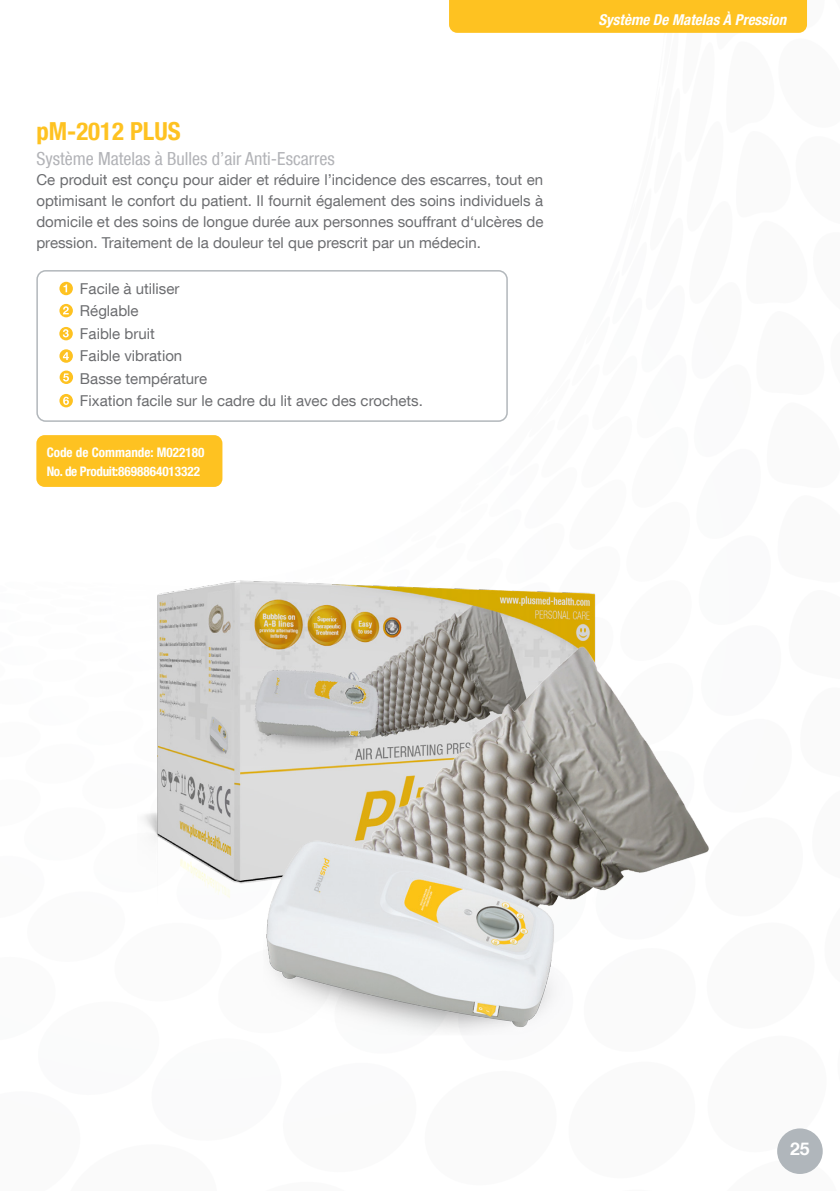
<style>
.page{position:relative;width:840px;height:1191px;background:#fff}
.page>*{position:absolute;margin:0;border:0;box-sizing:border-box;transform-origin:0 0}
.t1{font:700 condensed 24.8px "Helvetica Neue LT Com";color:#fec221}
.t2{font:condensed 18px "Helvetica Neue LT Com";color:#b2b3b7}
.t3{font:700 17.6px "Helvetica Neue LT Com";color:#fff}
.t4{font:15px/22.4px "Helvetica Neue LT Com";color:#6c6d70;text-align:justify}
.t5{font:italic 700 condensed 15px "Helvetica Neue LT Com";color:#fff}
.t6{font:700 condensed 13.2px/19px "Helvetica Neue LT Com";color:#fff}
</style>
<div class="page">
<div style="left:776px;top:1128px;width:46px;height:46px;background:#b0b6bb;border-radius:50%"></div>
<div style="left:449px;top:0;width:357px;height:33px;background:#fec221"></div>
<div style="left:36px;top:435px;width:186px;height:52px;background:#fec221;border-radius:8px"></div>
<img style="left:144px;top:580px;width:158px;height:318px">
<img style="left:238px;top:583px;width:471px;height:451px">
<svg style="left:59px;top:282px;width:14px;height:13px"></svg>
<svg style="left:59px;top:304px;width:14px;height:13px"></svg>
<div style="left:59px;top:327px;width:14px;height:13px;background:#fec221;border-radius:50%"></div>
<svg style="left:59px;top:349px;width:14px;height:14px"></svg>
<svg style="left:63px;top:284px;width:4px;height:8px"></svg>
<svg style="left:63px;top:306px;width:6px;height:8px"></svg>
<svg style="left:63px;top:329px;width:6px;height:8px"></svg>
<svg style="left:63px;top:352px;width:6px;height:8px"></svg>
<div style="left:36px;top:270px;width:471px;height:152px;border:2px solid #b2b7bb;border-radius:9px"></div>
<svg style="left:60px;top:370px;width:13px;height:14px"></svg>
<div style="left:59px;top:394px;width:14px;height:13px;background:#fec221;border-radius:50%"></div>
<svg style="left:63px;top:373px;width:6px;height:8px"></svg>
<svg style="left:63px;top:397px;width:6px;height:8px"></svg>
<h1 class="t1" style="left:36px;top:117px;width:146px">pM-2012 PLUS</h1>
<p class="t2" style="left:36px;top:148px;width:299px">Système Matelas à Bulles d’air Anti-Escarres</p>
<p class="t4" style="left:36px;top:169px;width:508px;line-height:21px">Ce produit est conçu pour aider et réduire l’incidence des escarres, tout en optimisant le confort du patient. Il fournit également des soins individuels à domicile et des soins de longue durée aux personnes souffrant d‘ulcères de pression. Traitement de la douleur tel que prescrit par un médecin.</p>
<p class="t4" style="left:80px;top:277px;width:344px;text-align:left">Facile à utiliser<br>Réglable<br>Faible bruit<br>Faible vibration<br>Basse température<br>Fixation facile sur le cadre du lit avec des crochets.</p>
<p class="t6" style="left:47px;top:443px;width:159px">Code de Commande: M022180<br>No. de Produit:8698864013322</p>
<p class="t5" style="left:598px;top:11px;width:189px">Système De Matelas À Pression</p>
<p class="t3" style="left:789px;top:1137px;width:21px">25</p>
</div>
